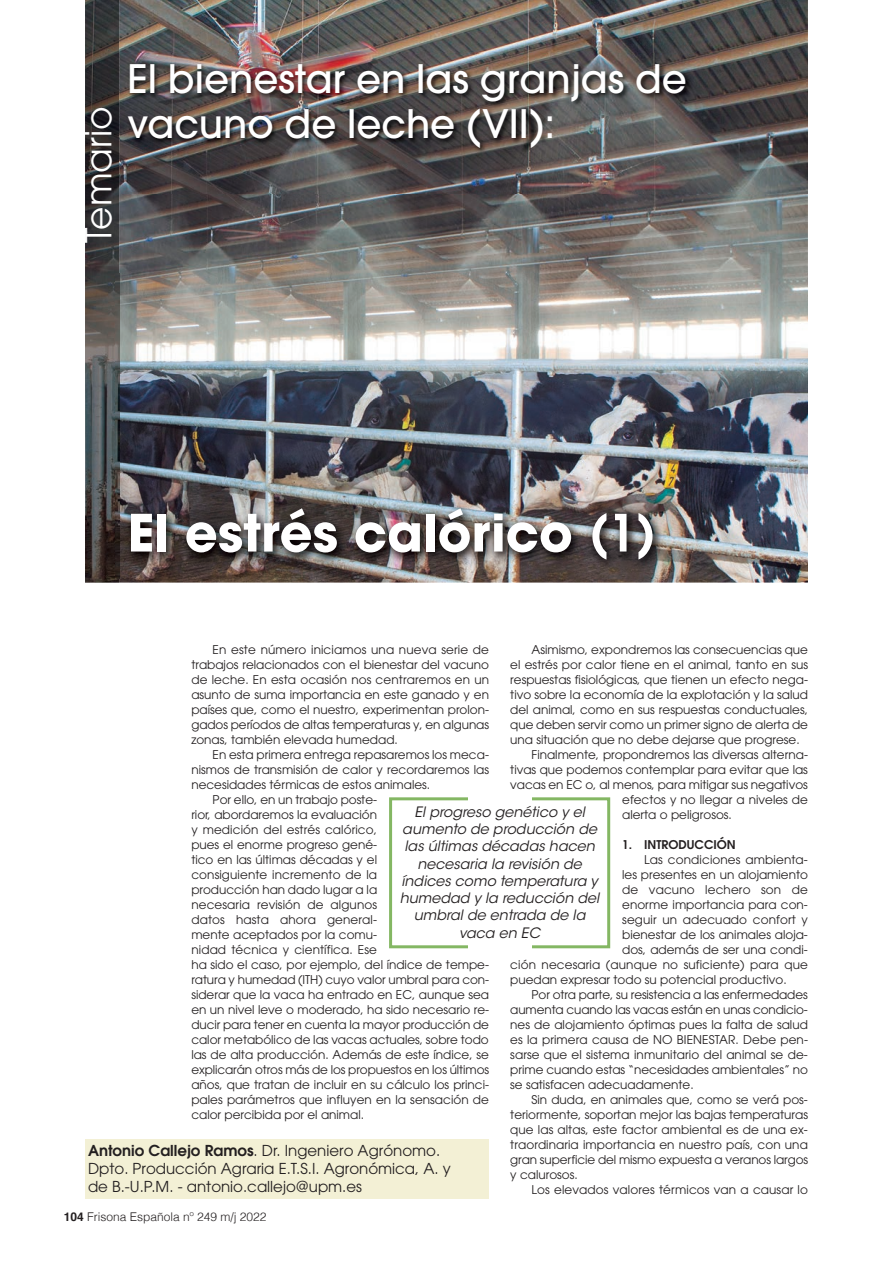
<style>
.page{position:relative;width:893px;height:1263px;background:#fff}
.page>*{position:absolute;margin:0;border:0;box-sizing:border-box;transform-origin:0 0}
.t1{font:700 51px "Avant Garde";color:#fff}
.t2{font:500 39px/45px "Avant Garde";color:#fff}
.t3{font:36px "Avant Garde";color:#fff}
.t4{font:15px/18px "Avant Garde";color:#231f20}
.t5{font:italic 14.25px/17.2px "ITC Avant Garde Std";color:#231f20;text-align:center}
.t6{font:12px/15px "Avant Garde";color:#231f20;text-align:justify}
.t7{font:300 12px "Helvetica";color:#231f20}
.t8{font:600 12px "Avant Garde";color:#231f20}
.s1{font-weight:600}
.s2{font-weight:700}
</style>
<div class="page">
<img style="left:119px;top:0;width:689px;height:583px">
<div style="left:85px;top:1140px;width:404px;height:59px;background:#f3f0d5"></div>
<img style="left:119px;top:273px;width:689px;height:305px">
<img style="left:120px;top:53px;width:688px;height:141px">
<img style="left:85px;top:0;width:34px;height:583px">
<img style="left:115px;top:273px;width:4px;height:305px">
<div style="left:389px;top:797px;width:221px;height:151px;border:3px solid #84b763"></div>
<div style="left:468px;top:795px;width:63px;height:9px;background:#fff"></div>
<div style="left:468px;top:944px;width:63px;height:8px;background:#fff"></div>
<h3 class="t3" style="left:77px;top:243px;width:138px;rotate:-90deg">Temario</h3>
<h2 class="t2" style="left:128px;top:56px;width:561px">El bienestar en las granjas de vacuno de leche (VII):</h2>
<h1 class="t1" style="left:128px;top:500px;width:530px">El estrés calórico <span class="s1">(1)</span></h1>
<p class="t6" style="left:191px;top:642px;width:299px;text-indent:21px">En este número iniciamos una nueva serie de trabajos relacionados con el bienestar del vacuno de leche. En esta ocasión nos centraremos en un asunto de suma importancia en este ganado y en países que, como el nuestro, experimentan prolon&shy;gados períodos de altas temperaturas y, en algunas zonas, también elevada humedad.</p>
<p class="t6" style="left:213px;top:747px;width:278px">En esta primera entrega repasaremos los meca-</p>
<p class="t6" style="left:191px;top:762px;width:299px">nismos de transmisión de calor y recordaremos las</p>
<p class="t6" style="left:191px;top:777px;width:240px">necesidades térmicas de estos animales.</p>
<p class="t6" style="left:213px;top:792px;width:166px">Por ello, en un trabajo poste-</p>
<p class="t6" style="left:191px;top:807px;width:187px">rior, abordaremos la evaluación</p>
<p class="t6" style="left:191px;top:822px;width:187px">y medición del estrés calórico,</p>
<p class="t6" style="left:191px;top:837px;width:187px">pues el enorme progreso gené-</p>
<p class="t6" style="left:191px;top:852px;width:187px">tico en las últimas décadas y el</p>
<p class="t6" style="left:191px;top:867px;width:187px">consiguiente incremento de la</p>
<p class="t6" style="left:191px;top:882px;width:187px">producción han dado lugar a la</p>
<p class="t6" style="left:191px;top:897px;width:187px">necesaria revisión de algunos</p>
<p class="t6" style="left:191px;top:912px;width:187px">datos hasta ahora general-</p>
<p class="t6" style="left:191px;top:927px;width:187px">mente aceptados por la comu-</p>
<p class="t6" style="left:191px;top:942px;width:187px">nidad técnica y científica. Ese</p>
<p class="t6" style="left:191px;top:957px;width:299px">ha sido el caso, por ejemplo, del índice de tempe-</p>
<p class="t6" style="left:191px;top:972px;width:299px">ratura y humedad (ITH) cuyo valor umbral para con-</p>
<p class="t6" style="left:191px;top:987px;width:299px">siderar que la vaca ha entrado en EC, aunque sea</p>
<p class="t6" style="left:191px;top:1002px;width:299px">en un nivel leve o moderado, ha sido necesario re-</p>
<p class="t6" style="left:191px;top:1017px;width:299px">ducir para tener en cuenta la mayor producción de</p>
<p class="t6" style="left:191px;top:1032px;width:299px">calor metabólico de las vacas actuales, sobre todo</p>
<p class="t6" style="left:191px;top:1047px;width:299px">las de alta producción. Además de este índice, se</p>
<p class="t6" style="left:191px;top:1062px;width:299px">explicarán otros más de los propuestos en los últimos</p>
<p class="t6" style="left:191px;top:1077px;width:299px">años, que tratan de incluir en su cálculo los princi-</p>
<p class="t6" style="left:191px;top:1092px;width:299px">pales parámetros que influyen en la sensación de</p>
<p class="t6" style="left:191px;top:1107px;width:174px">calor percibida por el animal.</p>
<p class="t6" style="left:532px;top:642px;width:278px">Asimismo, expondremos las consecuencias que</p>
<p class="t6" style="left:510px;top:657px;width:299px">el estrés por calor tiene en el animal, tanto en sus</p>
<p class="t6" style="left:510px;top:672px;width:299px">respuestas fisiológicas, que tienen un efecto nega-</p>
<p class="t6" style="left:510px;top:687px;width:299px">tivo sobre la economía de la explotación y la salud</p>
<p class="t6" style="left:510px;top:702px;width:299px">del animal, como en sus respuestas conductuales,</p>
<p class="t6" style="left:510px;top:717px;width:299px">que deben servir como un primer signo de alerta de</p>
<p class="t6" style="left:510px;top:732px;width:291px">una situación que no debe dejarse que progrese.</p>
<p class="t6" style="left:532px;top:747px;width:278px">Finalmente, propondremos las diversas alterna-</p>
<p class="t6" style="left:510px;top:762px;width:299px">tivas que podemos contemplar para evitar que las</p>
<p class="t6" style="left:510px;top:777px;width:299px">vacas en EC o, al menos, para mitigar sus negativos</p>
<p class="t6" style="left:622px;top:792px;width:187px">efectos y no llegar a niveles de</p>
<p class="t6" style="left:622px;top:807px;width:111px">alerta o peligrosos.</p>
<p class="t8" style="left:622px;top:837px;width:115px">1. INTRODUCCIÓN</p>
<p class="t6" style="left:644px;top:852px;width:165px">Las condiciones ambienta-</p>
<p class="t6" style="left:622px;top:867px;width:187px">les presentes en un alojamiento</p>
<p class="t6" style="left:622px;top:882px;width:187px">de vacuno lechero son de</p>
<p class="t6" style="left:622px;top:897px;width:187px">enorme importancia para con-</p>
<p class="t6" style="left:622px;top:912px;width:187px">seguir un adecuado confort y</p>
<p class="t6" style="left:622px;top:927px;width:187px">bienestar de los animales aloja-</p>
<p class="t6" style="left:622px;top:942px;width:187px">dos, además de ser una condi-</p>
<p class="t6" style="left:510px;top:957px;width:299px">ción necesaria (aunque no suficiente) para que</p>
<p class="t6" style="left:510px;top:972px;width:278px">puedan expresar todo su potencial productivo.</p>
<p class="t6" style="left:532px;top:987px;width:278px">Por otra parte, su resistencia a las enfermedades</p>
<p class="t6" style="left:510px;top:1002px;width:299px">aumenta cuando las vacas están en unas condicio-</p>
<p class="t6" style="left:510px;top:1017px;width:299px">nes de alojamiento óptimas pues la falta de salud</p>
<p class="t6" style="left:510px;top:1032px;width:299px">es la primera causa de NO BIENESTAR. Debe pen-</p>
<p class="t6" style="left:510px;top:1047px;width:299px">sarse que el sistema inmunitario del animal se de-</p>
<p class="t6" style="left:510px;top:1062px;width:299px">prime cuando estas “necesidades ambientales” no</p>
<p class="t6" style="left:510px;top:1077px;width:185px">se satisfacen adecuadamente.</p>
<p class="t6" style="left:532px;top:1092px;width:278px">Sin duda, en animales que, como se verá pos-</p>
<p class="t6" style="left:510px;top:1107px;width:299px">teriormente, soportan mejor las bajas temperaturas</p>
<p class="t6" style="left:510px;top:1122px;width:299px">que las altas, este factor ambiental es de una ex-</p>
<p class="t6" style="left:510px;top:1137px;width:299px">traordinaria importancia en nuestro país, con una</p>
<p class="t6" style="left:510px;top:1152px;width:299px">gran superficie del mismo expuesta a veranos largos</p>
<p class="t6" style="left:510px;top:1167px;width:69px">y calurosos.</p>
<p class="t6" style="left:532px;top:1182px;width:278px">Los elevados valores térmicos van a causar lo</p>
<p class="t5" style="left:400px;top:805px;width:201px">El progreso genético y el aumento de producción de las últimas décadas hacen necesaria la revisión de índices como temperatura y humedad y la reducción del umbral de entrada de la vaca en EC</p>
<p class="t4" style="left:88px;top:1141px;width:364px"><span class="s1">Antonio Callejo Ramos</span>. Dr. Ingeniero Agrónomo.<br>Dpto. Producción Agraria E.T.S.I. Agronómica, A. y de B.-U.P.M. - antonio.callejo@upm.es</p>
<p class="t7" style="left:64px;top:1206px;width:204px"><span class="s2">104</span> Frisona Española nº 249 m/j 2022</p>
</div>
